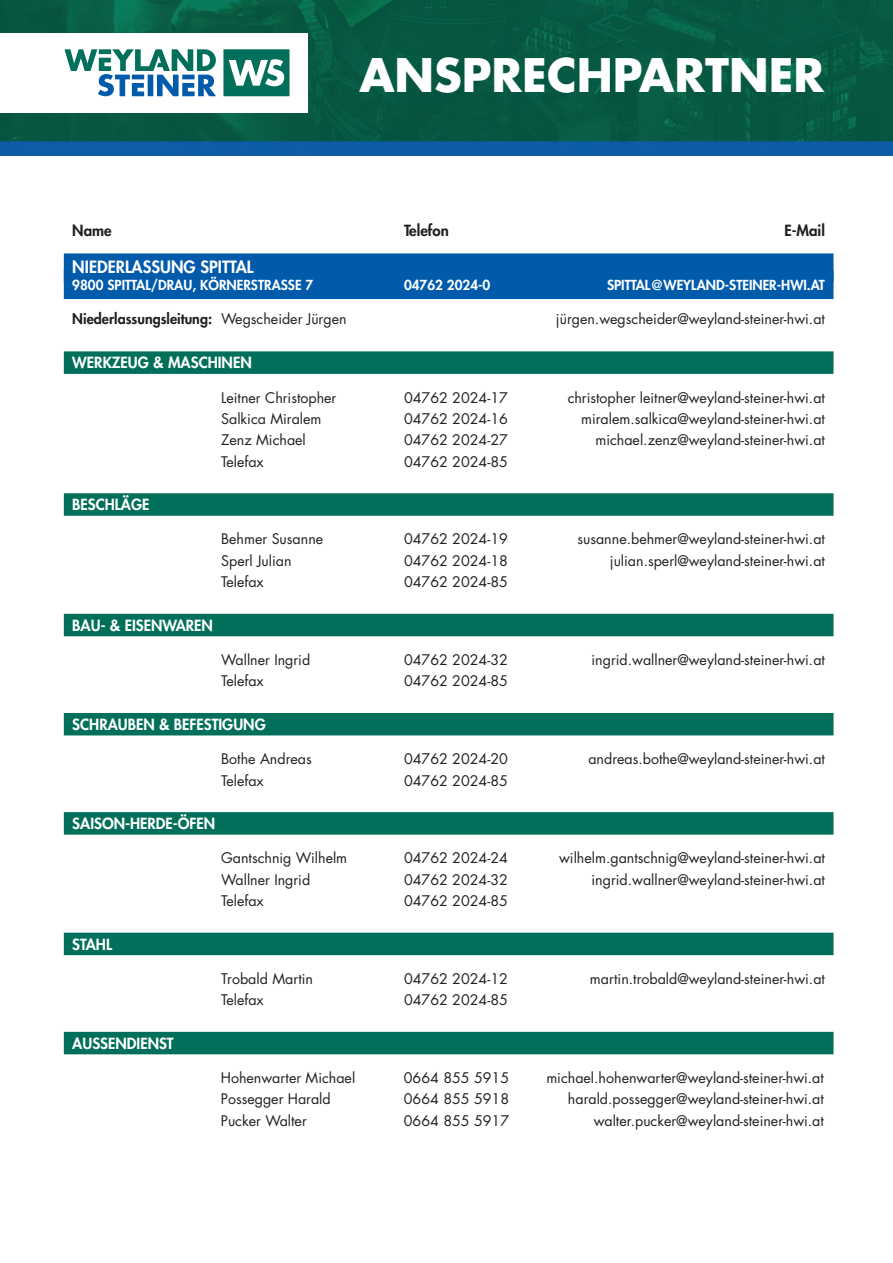
<style>
.page{position:relative;width:893px;height:1263px;background:#fff}
.page>*{position:absolute;margin:0;border:0;box-sizing:border-box;transform-origin:0 0}
.t1{font:700 45px "Futura Std";color:#fff}
.t2{font:800 16.5px "Futura Std";color:#fff}
.t3{font:800 15px "Futura Std";color:#fff}
.t4{font:800 15px "Futura Std";color:#231f20}
.t5{font:14.25px "Futura Std";color:#231f20}
.t6{font:800 14.25px "Futura Std";color:#231f20}
.t7{font:800 13.5px "Futura Std";color:#fff}
.s1{font-weight:400}
</style>
<div class="page">
<img style="left:0;top:0;width:893px;height:156px">
<div style="left:0;top:33px;width:307px;height:80px;background:#fff"></div>
<svg style="left:65px;top:49px;width:151px;height:47px"></svg>
<svg style="left:182px;top:75px;width:13px;height:4px"></svg>
<svg style="left:223px;top:39px;width:278px;height:66px"></svg>
<div style="left:64px;top:253px;width:769px;height:29px;background:#015aaa"></div>
<div style="left:64px;top:271px;width:769px;height:28px;background:#015aaa"></div>
<div style="left:64px;top:351px;width:769px;height:23px;background:#016f5a"></div>
<div style="left:64px;top:493px;width:769px;height:23px;background:#016f5a"></div>
<div style="left:64px;top:614px;width:769px;height:22px;background:#016f5a"></div>
<div style="left:64px;top:713px;width:769px;height:22px;background:#016f5a"></div>
<div style="left:64px;top:812px;width:769px;height:23px;background:#016f5a"></div>
<div style="left:64px;top:933px;width:769px;height:22px;background:#016f5a"></div>
<div style="left:64px;top:1032px;width:769px;height:22px;background:#016f5a"></div>
<h1 class="t1" style="left:359px;top:45px;width:466px">ANSPRECHPARTNER</h1>
<p class="t4" style="left:72px;top:221px;width:41px">Name</p>
<p class="t4" style="left:404px;top:221px;width:46px">Telefon</p>
<p class="t4" style="left:784px;top:221px;width:42px">E-Mail</p>
<p class="t2" style="left:72px;top:256px;width:183px">NIEDERLASSUNG SPITTAL</p>
<p class="t7" style="left:72px;top:276px;width:242px">9800 SPITTAL/DRAU, KÖRNERSTRASSE 7</p>
<p class="t7" style="left:404px;top:276px;width:88px">04762 2024-0</p>
<p class="t7" style="left:607px;top:276px;width:219px">SPITTAL@WEYLAND-STEINER-HWI.AT</p>
<p class="t6" style="left:72px;top:310px;width:276px">Niederlassungsleitung: <span class="s1">Wegscheider Jürgen</span></p>
<p class="t5" style="left:556px;top:310px;width:270px">jürgen.wegscheider@weyland-steiner-hwi.at</p>
<p class="t3" style="left:72px;top:353px;width:181px">WERKZEUG &amp; MASCHINEN</p>
<p class="t5" style="left:221px;top:388px;width:117px">Leitner Christopher</p>
<p class="t5" style="left:404px;top:388px;width:105px">04762 2024-17</p>
<p class="t5" style="left:568px;top:388px;width:259px">christopher leitner@weyland-steiner-hwi.at</p>
<p class="t5" style="left:221px;top:410px;width:102px">Salkica Miralem</p>
<p class="t5" style="left:404px;top:410px;width:105px">04762 2024-16</p>
<p class="t5" style="left:581px;top:410px;width:245px">miralem.salkica@weyland-steiner-hwi.at</p>
<p class="t5" style="left:221px;top:431px;width:86px">Zenz Michael</p>
<p class="t5" style="left:404px;top:431px;width:105px">04762 2024-27</p>
<p class="t5" style="left:595px;top:431px;width:231px">michael.zenz@weyland-steiner-hwi.at</p>
<p class="t5" style="left:221px;top:452px;width:44px">Telefax</p>
<p class="t5" style="left:404px;top:452px;width:105px">04762 2024-85</p>
<p class="t3" style="left:72px;top:495px;width:79px">BESCHLÄGE</p>
<p class="t5" style="left:221px;top:530px;width:104px">Behmer Susanne</p>
<p class="t5" style="left:404px;top:530px;width:105px">04762 2024-19</p>
<p class="t5" style="left:577px;top:530px;width:249px">susanne.behmer@weyland-steiner-hwi.at</p>
<p class="t5" style="left:221px;top:551px;width:72px">Sperl Julian</p>
<p class="t5" style="left:404px;top:551px;width:105px">04762 2024-18</p>
<p class="t5" style="left:610px;top:551px;width:217px">julian.sperl@weyland-steiner-hwi.at</p>
<p class="t5" style="left:221px;top:573px;width:44px">Telefax</p>
<p class="t5" style="left:404px;top:573px;width:105px">04762 2024-85</p>
<p class="t3" style="left:72px;top:616px;width:142px">BAU- &amp; EISENWAREN</p>
<p class="t5" style="left:221px;top:651px;width:91px">Wallner Ingrid</p>
<p class="t5" style="left:404px;top:651px;width:105px">04762 2024-32</p>
<p class="t5" style="left:591px;top:651px;width:235px">ingrid.wallner@weyland-steiner-hwi.at</p>
<p class="t5" style="left:221px;top:672px;width:44px">Telefax</p>
<p class="t5" style="left:404px;top:672px;width:105px">04762 2024-85</p>
<p class="t3" style="left:72px;top:715px;width:195px">SCHRAUBEN &amp; BEFESTIGUNG</p>
<p class="t5" style="left:221px;top:750px;width:92px">Bothe Andreas</p>
<p class="t5" style="left:404px;top:750px;width:105px">04762 2024-20</p>
<p class="t5" style="left:588px;top:750px;width:238px">andreas.bothe@weyland-steiner-hwi.at</p>
<p class="t5" style="left:221px;top:771px;width:44px">Telefax</p>
<p class="t5" style="left:404px;top:771px;width:105px">04762 2024-85</p>
<p class="t3" style="left:72px;top:814px;width:144px">SAISON-HERDE-ÖFEN</p>
<p class="t5" style="left:221px;top:849px;width:128px">Gantschnig Wilhelm</p>
<p class="t5" style="left:404px;top:849px;width:105px">04762 2024-24</p>
<p class="t5" style="left:559px;top:849px;width:267px">wilhelm.gantschnig@weyland-steiner-hwi.at</p>
<p class="t5" style="left:221px;top:870px;width:91px">Wallner Ingrid</p>
<p class="t5" style="left:404px;top:870px;width:105px">04762 2024-32</p>
<p class="t5" style="left:591px;top:870px;width:235px">ingrid.wallner@weyland-steiner-hwi.at</p>
<p class="t5" style="left:221px;top:892px;width:44px">Telefax</p>
<p class="t5" style="left:404px;top:892px;width:105px">04762 2024-85</p>
<p class="t3" style="left:72px;top:935px;width:41px">STAHL</p>
<p class="t5" style="left:221px;top:969px;width:93px">Trobald Martin</p>
<p class="t5" style="left:404px;top:969px;width:105px">04762 2024-12</p>
<p class="t5" style="left:590px;top:969px;width:237px">martin.trobald@weyland-steiner-hwi.at</p>
<p class="t5" style="left:221px;top:991px;width:44px">Telefax</p>
<p class="t5" style="left:404px;top:991px;width:105px">04762 2024-85</p>
<p class="t3" style="left:72px;top:1034px;width:103px">AUSSENDIENST</p>
<p class="t5" style="left:221px;top:1069px;width:136px">Hohenwarter Michael</p>
<p class="t5" style="left:404px;top:1069px;width:107px">0664 855 5915</p>
<p class="t5" style="left:546px;top:1069px;width:279px">michael.hohenwarter@weyland-steiner-hwi.at</p>
<p class="t5" style="left:221px;top:1090px;width:111px">Possegger Harald</p>
<p class="t5" style="left:404px;top:1090px;width:107px">0664 855 5918</p>
<p class="t5" style="left:568px;top:1090px;width:257px">harald.possegger@weyland-steiner-hwi.at</p>
<p class="t5" style="left:221px;top:1111px;width:87px">Pucker Walter</p>
<p class="t5" style="left:404px;top:1111px;width:107px">0664 855 5917</p>
<p class="t5" style="left:594px;top:1111px;width:232px">walter.pucker@weyland-steiner-hwi.at</p>
</div>
